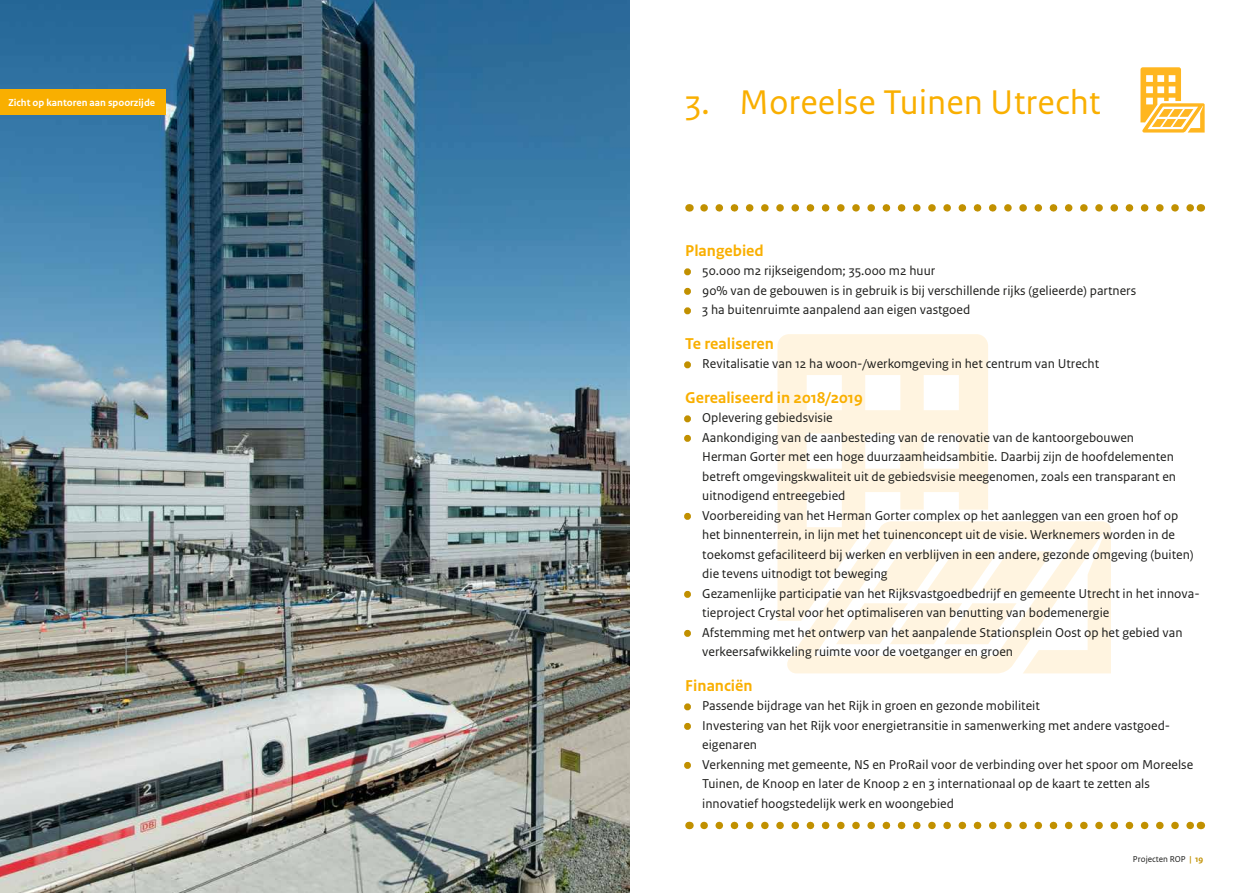
<style>
.page{position:relative;width:1259px;height:893px;background:#fff}
.page>*{position:absolute;margin:0;border:0;box-sizing:border-box;transform-origin:0 0}
.t1{font:36px "Rijksoverheid Sans Text";color:#f9af00}
.t2{font:700 16.5px "Rijksoverheid Sans Text";color:#f9af00}
.t3{font:13.5px/19.5px "Rijksoverheid Sans Text";color:#1d1d1b}
.t4{font:700 10.5px "Rijksoverheid Sans Text";color:#fff}
.t5{font:9px "Rijksoverheid Sans Text";color:#1d1d1b}
.s1{font-weight:700;font-size:16.5px;color:#c19000}
.s2{font-weight:700;color:#c19000}
</style>
<div class="page">
<img style="left:0;top:0;width:629px;height:893px">
<svg style="left:704px;top:204px;width:488px;height:8px"></svg>
<svg style="left:704px;top:822px;width:488px;height:7px"></svg>
<svg style="left:777px;top:334px;width:211px;height:287px;fill:#fff4e0"></svg>
<svg style="left:784px;top:521px;width:327px;height:152px;fill:#fff4e0"></svg>
<svg style="left:836px;top:603px;width:180px;height:41px"></svg>
<svg style="left:872px;top:551px;width:180px;height:40px"></svg>
<svg style="left:1140px;top:67px;width:64px;height:66px"></svg>
<div style="left:684px;top:268px;width:7px;height:7px;border:3px solid #c19000;border-radius:50%"></div>
<div style="left:684px;top:288px;width:7px;height:7px;border:3px solid #c19000;border-radius:50%"></div>
<div style="left:684px;top:307px;width:7px;height:7px;border:3px solid #c19000;border-radius:50%"></div>
<div style="left:684px;top:361px;width:7px;height:7px;border:3px solid #c19000;border-radius:50%"></div>
<div style="left:684px;top:415px;width:7px;height:7px;border:3px solid #c19000;border-radius:50%"></div>
<div style="left:684px;top:435px;width:7px;height:7px;border:3px solid #c19000;border-radius:50%"></div>
<div style="left:684px;top:513px;width:7px;height:7px;border:3px solid #c19000;border-radius:50%"></div>
<div style="left:684px;top:591px;width:7px;height:7px;border:3px solid #c19000;border-radius:50%"></div>
<div style="left:684px;top:630px;width:7px;height:7px;border:3px solid #c19000;border-radius:50%"></div>
<div style="left:684px;top:703px;width:7px;height:7px;border:3px solid #c19000;border-radius:50%"></div>
<div style="left:684px;top:723px;width:7px;height:7px;border:3px solid #c19000;border-radius:50%"></div>
<div style="left:684px;top:762px;width:7px;height:7px;border:3px solid #c19000;border-radius:50%"></div>
<div style="left:0;top:90px;width:166px;height:25px;background:#f9af00"></div>
<p class="t4" style="left:9px;top:97px;width:148px">Zicht op kantoren aan spoorzijde</p>
<h1 class="t1" style="left:685px;top:82px;width:417px">3. Moreelse Tuinen Utrecht</h1>
<p class="t2" style="left:685px;top:241px;width:80px">Plangebied</p>
<p class="t3" style="left:685px;top:261px;width:251px"><span class="s1">•</span> 50.000 m2 rijkseigendom; 35.000 m2 huur</p>
<p class="t3" style="left:685px;top:281px;width:452px"><span class="s1">•</span> 90% van de gebouwen is in gebruik is bij verschillende rijks (gelieerde) partners</p>
<p class="t3" style="left:685px;top:300px;width:287px"><span class="s1">•</span> 3 ha buitenruimte aanpalend aan eigen vastgoed</p>
<p class="t2" style="left:685px;top:334px;width:90px">Te realiseren</p>
<p class="t3" style="left:685px;top:354px;width:415px"><span class="s1">•</span> Revitalisatie van 12 ha woon-/werkomgeving in het centrum van Utrecht</p>
<p class="t2" style="left:685px;top:388px;width:179px">Gerealiseerd in 2018/2019</p>
<p class="t3" style="left:685px;top:408px;width:149px"><span class="s1">•</span> Oplevering gebiedsvisie</p>
<p class="t3" style="left:702px;top:428px;width:475px;text-indent:-17px"><span class="s1">•</span> Aankondiging van de aanbesteding van de renovatie van de kantoorgebouwen Herman Gorter met een hoge duurzaamheidsambitie. Daarbij zijn de hoofdelementen betreft omgevingskwaliteit uit de gebiedsvisie meegenomen, zoals een transparant en uitnodigend entreegebied</p>
<p class="t3" style="left:702px;top:506px;width:493px;text-indent:-17px"><span class="s1">•</span> Voorbereiding van het Herman Gorter complex op het aanleggen van een groen hof op het binnenterrein, in lijn met het tuinenconcept uit de visie. Werknemers worden in de toekomst gefaciliteerd bij werken en verblijven in een andere, gezonde omgeving (buiten) die tevens uitnodigt tot beweging</p>
<p class="t3" style="left:702px;top:584px;width:499px;text-indent:-17px"><span class="s1">•</span> Gezamenlijke participatie van het Rijksvastgoedbedrijf en gemeente Utrecht in het innova&shy;tieproject Crystal voor het optimaliseren van benutting van bodemenergie</p>
<p class="t3" style="left:702px;top:623px;width:482px;text-indent:-17px"><span class="s1">•</span> Afstemming met het ontwerp van het aanpalende Stationsplein Oost op het gebied van verkeersafwikkeling ruimte voor de voetganger en groen</p>
<p class="t2" style="left:685px;top:676px;width:69px">Financiën</p>
<p class="t3" style="left:685px;top:696px;width:356px"><span class="s1">•</span> Passende bijdrage van het Rijk in groen en gezonde mobiliteit</p>
<p class="t3" style="left:702px;top:716px;width:469px;text-indent:-17px"><span class="s1">•</span> Investering van het Rijk voor energietransitie in samenwerking met andere vastgoed&shy;eigenaren</p>
<p class="t3" style="left:702px;top:755px;width:492px;text-indent:-17px"><span class="s1">•</span> Verkenning met gemeente, NS en ProRail voor de verbinding over het spoor om Moreelse<br>Tuinen, de Knoop en later de Knoop 2 en 3 internationaal op de kaart te zetten als innovatief hoogstedelijk werk en woongebied</p>
<p class="t5" style="left:1133px;top:854px;width:72px">Projecten ROP <span class="s2">| 19</span></p>
</div>
